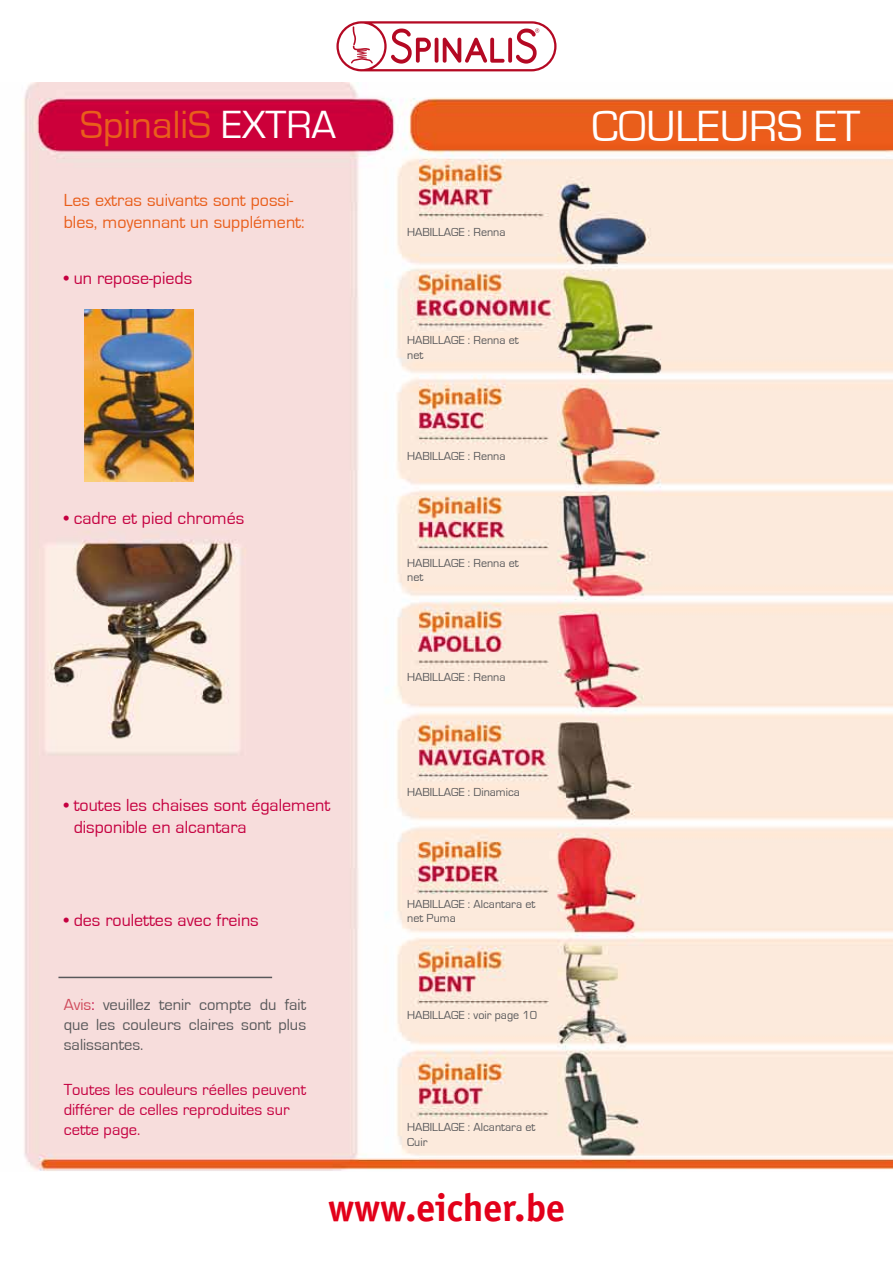
<style>
.page{position:relative;width:893px;height:1263px;background:#fff}
.page>*{position:absolute;margin:0;border:0;box-sizing:border-box;transform-origin:0 0}
.t1{font:45px "Eurostile";color:#fff}
.t2{font:40.5px "Eurostile";color:#e95e1b}
.t3{font:700 39px "Officina San ITC";color:#e2001a}
.t4{font:18px/21.6px "Eurostile";color:#c50040}
.t5{font:18px/21.6px "Eurostile";color:#e95e1b}
.t6{font:16.5px/19.8px "Eurostile";color:#58585a;text-align:justify}
.t7{font:16.5px/19.8px "Eurostile";color:#c50040}
.t8{font:12px/14.4px "Eurostile";color:#58585a}
.s1{color:#fff}
.s2{color:#cf4a5b}
.s3{color:#c50040}
</style>
<div class="page">
<svg style="left:336px;top:21px;width:220px;height:50px"></svg>
<img style="left:23px;top:83px;width:870px;height:1088px">
<hr style="left:58px;top:977px;width:214px;height:1px;background:#58585a">
<img style="left:84px;top:310px;width:109px;height:172px">
<h2 class="t2" style="left:80px;top:102px;width:257px">SpinaliS <span class="s1">EXTRA</span></h2>
<h1 class="t1" style="left:592px;top:102px;width:270px">COULEURS ET</h1>
<h3 class="t5" style="left:64px;top:190px;width:242px">Les extras suivants sont possi&shy;bles, moyennant un supplément:</h3>
<h3 class="t4" style="left:64px;top:268px;width:130px">• un repose-pieds</h3>
<h3 class="t4" style="left:64px;top:508px;width:182px">• cadre et pied chromés</h3>
<h3 class="t4" style="left:74px;top:795px;width:258px;text-indent:-10px">• toutes les chaises sont également disponible en alcantara</h3>
<h3 class="t4" style="left:64px;top:910px;width:197px">• des roulettes avec freins</h3>
<h3 class="t6" style="left:64px;top:995px;width:244px"><span class="s2">Avis</span><span class="s3">:</span> veuillez tenir compte du fait que les couleurs claires sont plus salissantes.</h3>
<h3 class="t7" style="left:64px;top:1080px;width:244px">Toutes les couleurs réelles peuvent différer de celles reproduites sur cette page.</h3>
<p class="t8" style="left:407px;top:225px;width:100px">HABILLAGE : Renna</p>
<p class="t8" style="left:407px;top:333px;width:113px">HABILLAGE : Renna et net</p>
<p class="t8" style="left:407px;top:449px;width:100px">HABILLAGE : Renna</p>
<p class="t8" style="left:407px;top:556px;width:113px">HABILLAGE : Renna et net</p>
<p class="t8" style="left:407px;top:670px;width:100px">HABILLAGE : Renna</p>
<p class="t8" style="left:407px;top:785px;width:114px">HABILLAGE : Dinamica</p>
<p class="t8" style="left:407px;top:897px;width:130px">HABILLAGE : Alcantara et net Puma</p>
<p class="t8" style="left:407px;top:1008px;width:132px">HABILLAGE : voir page 10</p>
<p class="t8" style="left:407px;top:1120px;width:130px">HABILLAGE : Alcantara et<br>Cuir</p>
<h3 class="t3" style="left:328px;top:1183px;width:238px">www.eicher.be</h3>
</div>
